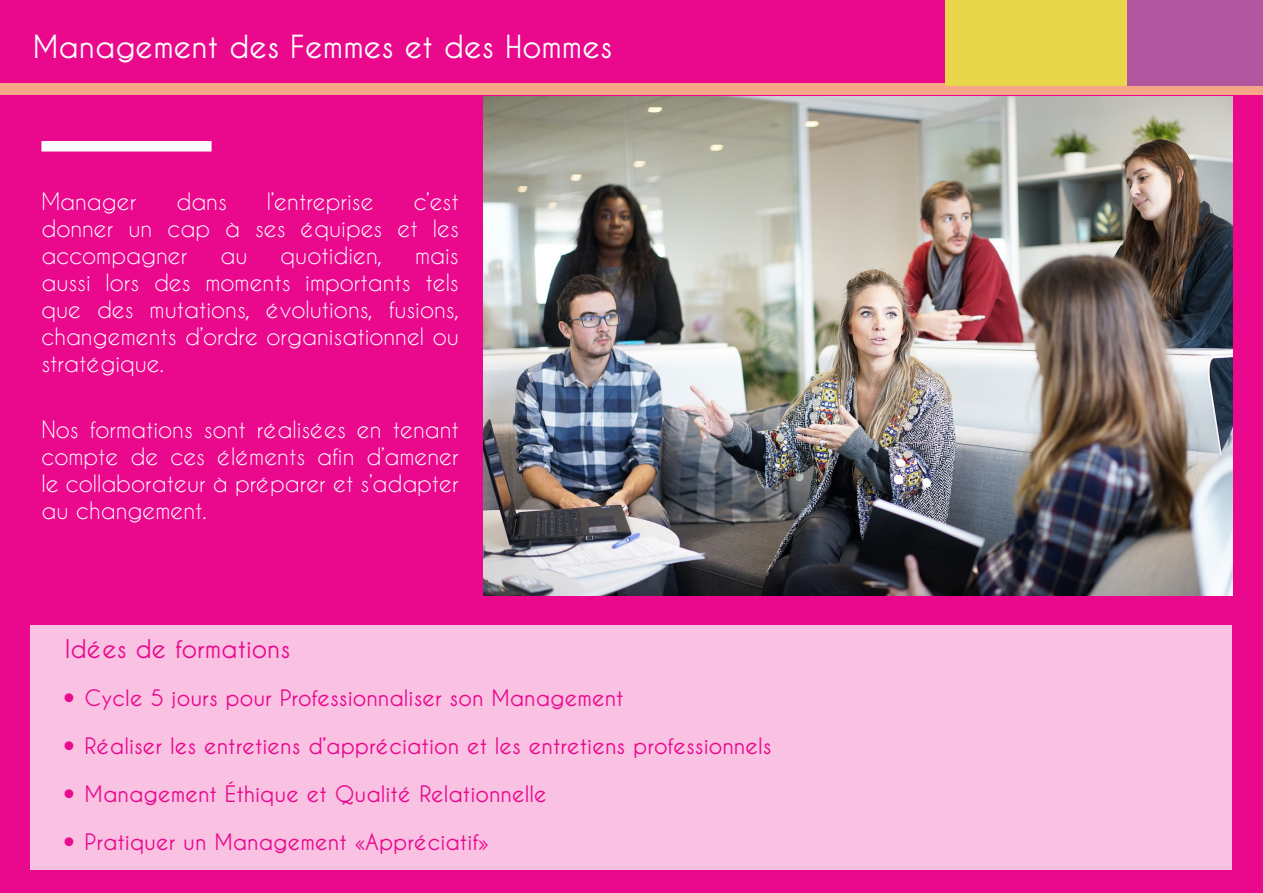
<style>
.page{position:relative;width:1263px;height:893px;background:#fff}
.page>*{position:absolute;margin:0;border:0;box-sizing:border-box;transform-origin:0 0}
.Titres{font:700 31.5px "Caviar Dreams";color:#fff}
.t1{font:700 25.5px "Caviar Dreams";color:#ea098d}
.Texte_courant_BLANC{font:22.5px/27px "Caviar Dreams";color:#fff;text-align:justify}
.t2{font:700 22.5px "Caviar Dreams";color:#ea098d}
</style>
<div class="page">
<div style="left:0;top:92px;width:1263px;height:801px;background:#ea098d"></div>
<div style="left:30px;top:625px;width:1201px;height:245px;background:#f9c1e2"></div>
<div style="left:41px;top:141px;width:171px;height:11px;background:#fff"></div>
<img style="left:483px;top:97px;width:749px;height:499px">
<div style="left:0;top:0;width:950px;height:85px;background:#ea098d"></div>
<div style="left:0;top:83px;width:1263px;height:11px;background:#f7a588"></div>
<div style="left:945px;top:0;width:188px;height:85px;background:#e7d649"></div>
<div style="left:1127px;top:0;width:136px;height:85px;background:#b1569f"></div>
<p class="Titres" style="left:33px;top:28px;width:581px">Management des Femmes et des Hommes</p>
<p class="Texte_courant_BLANC" style="left:41px;top:188px;width:419px;text-indent:372px">c’est donner un cap à ses équipes et les accompagner</p>
<p class="Texte_courant_BLANC" style="left:41px;top:188px;width:96px">Manager</p>
<p class="Texte_courant_BLANC" style="left:176px;top:188px;width:52px">dans</p>
<p class="Texte_courant_BLANC" style="left:267px;top:188px;width:108px">l’entreprise</p>
<p class="Texte_courant_BLANC" style="left:220px;top:242px;width:29px">au</p>
<p class="Texte_courant_BLANC" style="left:281px;top:242px;width:103px">quotidien,</p>
<p class="Texte_courant_BLANC" style="left:41px;top:242px;width:419px;text-indent:374px">mais aussi lors des moments importants tels que des mutations, évolutions, fusions, changements d’ordre organisationnel ou stratégique.</p>
<p class="Texte_courant_BLANC" style="left:41px;top:416px;width:419px">Nos formations sont réalisées en tenant compte de ces éléments afin d’amener le collaborateur à préparer et s’adapter au changement.</p>
<p class="t1" style="left:65px;top:634px;width:227px">Idées de formations</p>
<p class="t2" style="left:85px;top:685px;width:540px">Cycle 5 jours pour Professionnaliser son Management</p>
<p class="t2" style="left:85px;top:733px;width:688px">Réaliser les entretiens d’appréciation et les entretiens professionnels</p>
<p class="t2" style="left:85px;top:781px;width:464px">Management Éthique et Qualité Relationnelle</p>
<p class="t2" style="left:85px;top:829px;width:406px">Pratiquer un Management «Appréciatif»</p>
</div>
